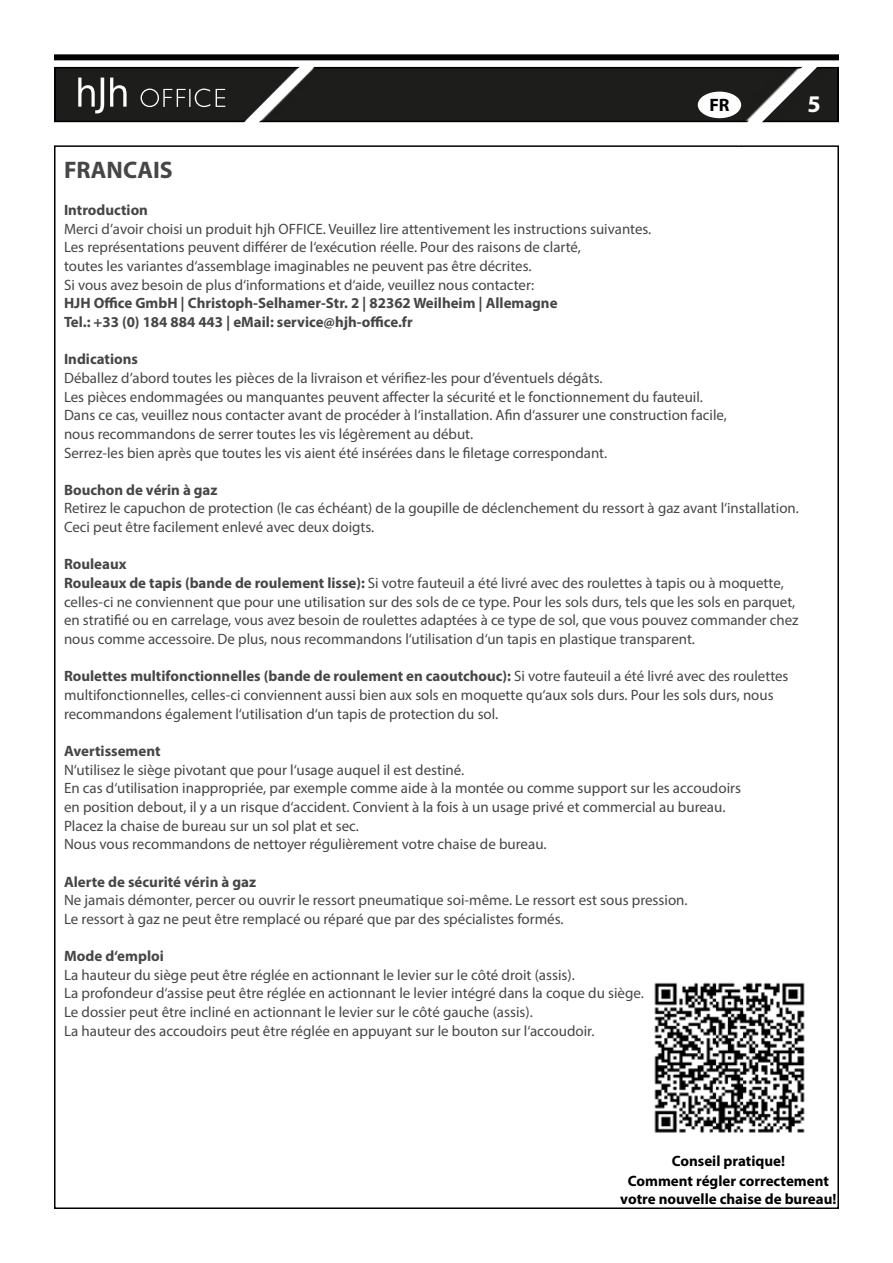
<style>
.page{position:relative;width:893px;height:1263px;background:#fff}
.page>*{position:absolute;margin:0;border:0;box-sizing:border-box;transform-origin:0 0}
.t1{font:700 24px "Myriad Pro";color:#464646}
.t2{font:700 24px "Myriad Pro";color:#fff}
.t3{font:700 18px "Myriad Pro";color:#000}
.t4{font:15px/18.6px "Myriad Pro";color:#464646}
.t5{font:700 15px/18.6px "Myriad Pro";color:#464646}
.t6{font:700 15px/19.5px "Myriad Pro";color:#000;text-align:center}
.s1{font-weight:700}
</style>
<div class="page">
<div style="left:57px;top:70px;width:663px;height:49px;background:#1d1d1b"></div>
<div style="left:54px;top:67px;width:785px;height:55px;border:2px solid #000"></div>
<svg style="left:720px;top:60px;width:119px;height:97px"></svg>
<div style="left:54px;top:54px;width:785px;height:6px;background:#000"></div>
<div style="left:698px;top:92px;width:42px;height:25px;background:#fff;border-radius:50%"></div>
<div style="left:698px;top:92px;width:43px;height:26px;border:2px solid #fff;border-radius:50%"></div>
<img style="left:654px;top:982px;width:151px;height:151px">
<svg style="left:78px;top:78px;width:26px;height:35px"></svg>
<svg style="left:110px;top:78px;width:17px;height:29px"></svg>
<svg style="left:141px;top:54px;width:206px;height:93px"></svg>
<p class="t3" style="left:709px;top:93px;width:22px">FR</p>
<h1 class="t2" style="left:807px;top:88px;width:15px">5</h1>
<h1 class="t1" style="left:64px;top:154px;width:110px">FRANCAIS</h1>
<p class="t5" style="left:64px;top:200px;width:86px">Introduction</p>
<p class="t4" style="left:64px;top:219px;width:589px">Merci d’avoir choisi un produit hjh OFFICE. Veuillez lire attentivement les instructions suivantes.<br>Les représentations peuvent différer de l‘exécution réelle. Pour des raisons de clarté,<br>toutes les variantes d‘assemblage imaginables ne peuvent pas être décrites.<br>Si vous avez besoin de plus d‘informations et d‘aide, veuillez nous contacter:</p>
<p class="t5" style="left:64px;top:293px;width:495px">HJH Office GmbH | Christoph-Selhamer-Str. 2 | 82362 Weilheim | Allemagne<br>Tel.: +33 (0) 184 884 443 | eMail: service@hjh-office.fr</p>
<p class="t5" style="left:64px;top:349px;width:75px">Indications</p>
<p class="t4" style="left:64px;top:368px;width:664px">Déballez d’abord toutes les pièces de la livraison et vérifiez-les pour d’éventuels dégâts.<br>Les pièces endommagées ou manquantes peuvent affecter la sécurité et le fonctionnement du fauteuil.<br>Dans ce cas, veuillez nous contacter avant de procéder à l‘installation. Afin d‘assurer une construction facile, nous recommandons de serrer toutes les vis légèrement au début.<br>Serrez-les bien après que toutes les vis aient été insérées dans le filetage correspondant.</p>
<p class="t5" style="left:64px;top:480px;width:155px">Bouchon de vérin à gaz</p>
<p class="t4" style="left:64px;top:499px;width:736px">Retirez le capuchon de protection (le cas échéant) de la goupille de déclenchement du ressort à gaz avant l‘installation.<br>Ceci peut être facilement enlevé avec deux doigts.</p>
<p class="t4" style="left:64px;top:555px;width:736px"><span class="s1">Rouleaux<br>Rouleaux de tapis (bande de roulement lisse):</span> Si votre fauteuil a été livré avec des roulettes à tapis ou à moquette, celles-ci ne conviennent que pour une utilisation sur des sols de ce type. Pour les sols durs, tels que les sols en parquet, en stratifié ou en carrelage, vous avez besoin de roulettes adaptées à ce type de sol, que vous pouvez commander chez nous comme accessoire. De plus, nous recommandons l‘utilisation d‘un tapis en plastique transparent.</p>
<p class="t4" style="left:64px;top:667px;width:726px"><span class="s1">Roulettes multifonctionnelles (bande de roulement en caoutchouc):</span> Si votre fauteuil a été livré avec des roulettes multifonctionnelles, celles-ci conviennent aussi bien aux sols en moquette qu‘aux sols durs. Pour les sols durs, nous recommandons également l‘utilisation d‘un tapis de protection du sol.</p>
<p class="t5" style="left:64px;top:741px;width:98px">Avertissement</p>
<p class="t4" style="left:64px;top:760px;width:678px">N‘utilisez le siège pivotant que pour l‘usage auquel il est destiné.<br>En cas d‘utilisation inappropriée, par exemple comme aide à la montée ou comme support sur les accoudoirs en position debout, il y a un risque d‘accident. Convient à la fois à un usage privé et commercial au bureau.<br>Placez la chaise de bureau sur un sol plat et sec.<br>Nous vous recommandons de nettoyer régulièrement votre chaise de bureau.</p>
<p class="t5" style="left:64px;top:872px;width:194px">Alerte de sécurité vérin à gaz</p>
<p class="t4" style="left:64px;top:891px;width:625px">Ne jamais démonter, percer ou ouvrir le ressort pneumatique soi-même. Le ressort est sous pression.<br>Le ressort à gaz ne peut être remplacé ou réparé que par des spécialistes formés.</p>
<p class="t5" style="left:64px;top:946px;width:101px">Mode d‘emploi</p>
<p class="t4" style="left:64px;top:965px;width:581px">La hauteur du siège peut être réglée en actionnant le levier sur le côté droit (assis).<br>La profondeur d‘assise peut être réglée en actionnant le levier intégré dans la coque du siège.<br>Le dossier peut être incliné en actionnant le levier sur le côté gauche (assis).<br>La hauteur des accoudoirs peut être réglée en appuyant sur le bouton sur l‘accoudoir.</p>
<p class="t6" style="left:628px;top:1151px;width:203px">Conseil pratique!<br>Comment régler correctement</p>
<p class="t6" style="left:620px;top:1189px;width:218px">votre nouvelle chaise de bureau!</p>
</div>
